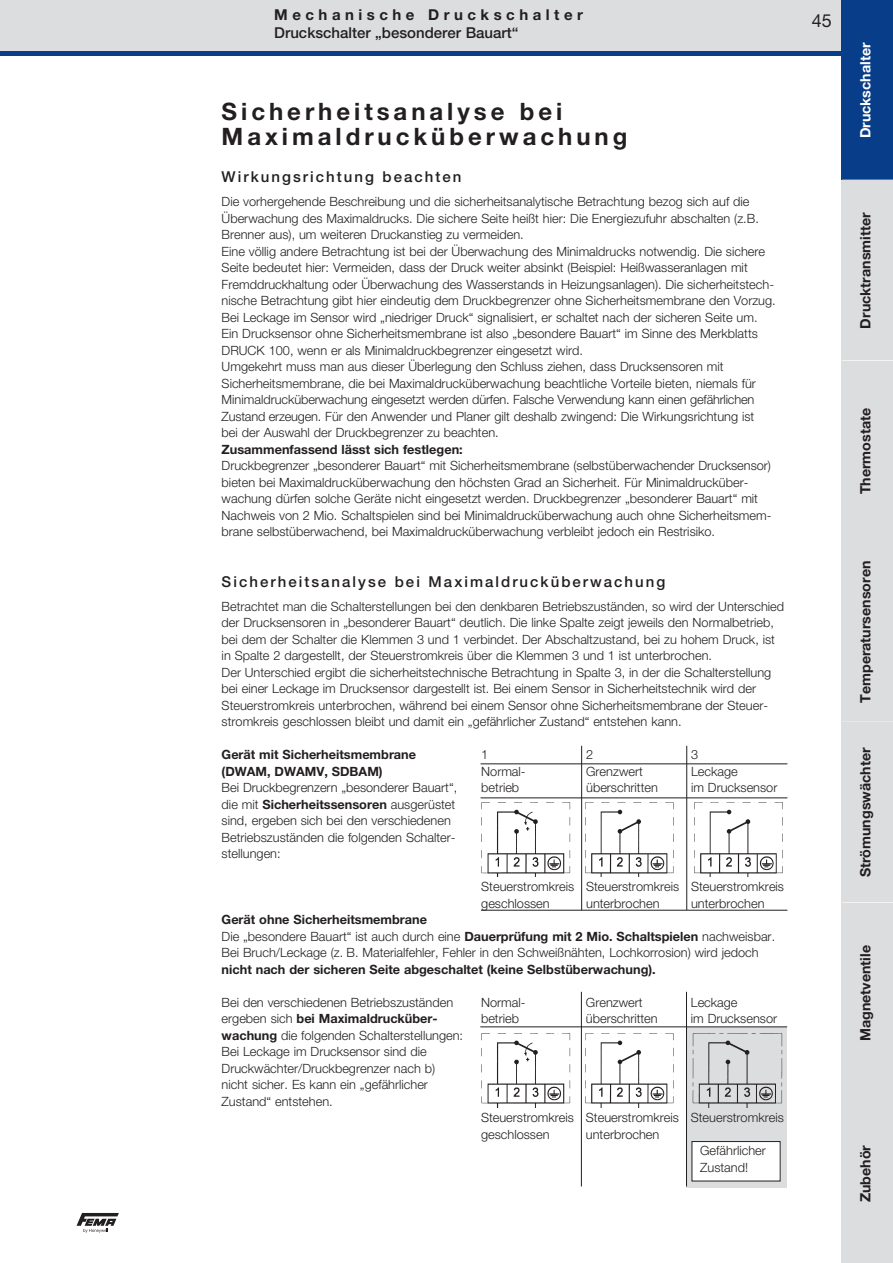
<style>
.page{position:relative;width:893px;height:1263px;background:#fff}
.page>*{position:absolute;margin:0;border:0;box-sizing:border-box;transform-origin:0 0}
.t1{font:700 24px/25.5px "Helvetica Neue LT Pro";letter-spacing:.165em;color:#231f20}
.t2{font:18px "Helvetica Neue LT Pro";color:#231f20}
.t3{font:500 15px "Helvetica Neue LT Pro";letter-spacing:.135em;color:#231f20}
.t4{font:500 15px "Helvetica Neue LT Pro";color:#231f20}
.t5{font:700 15px "Helvetica Neue LT Pro";letter-spacing:.3em;color:#231f20}
.t6{font:700 14.25px "Helvetica Neue LT Pro";color:#231f20}
.t7{font:700 14.25px "Helvetica Neue LT Pro";color:#fff}
.t8{font:300 12.75px/16.5px "Helvetica Neue LT Pro";color:#231f20}
.t9{font:700 12.75px/16.5px "Helvetica Neue LT Pro";color:#231f20}
.s1{font-weight:700}
</style>
<div class="page">
<div style="left:0;top:0;width:842px;height:51px;background:#dcdddf"></div>
<div style="left:842px;top:0;width:51px;height:180px;background:#083e89"></div>
<div style="left:842px;top:180px;width:51px;height:181px;background:#dcdddf"></div>
<hr style="left:842px;top:360px;width:51px;height:2px;background:#fff">
<div style="left:842px;top:361px;width:51px;height:180px;background:#dcdddf"></div>
<div style="left:842px;top:542px;width:51px;height:180px;background:#dcdddf"></div>
<div style="left:842px;top:722px;width:51px;height:181px;background:#dcdddf"></div>
<hr style="left:842px;top:902px;width:51px;height:2px;background:#fff">
<div style="left:842px;top:903px;width:51px;height:180px;background:#dcdddf"></div>
<img style="left:481px;top:802px;width:207px;height:74px">
<hr style="left:481px;top:763px;width:306px;height:1px;background:#231f20">
<hr style="left:481px;top:797px;width:306px;height:1px;background:#231f20">
<hr style="left:581px;top:746px;width:1px;height:164px;background:#231f20">
<hr style="left:686px;top:746px;width:1px;height:164px;background:#231f20">
<hr style="left:481px;top:910px;width:306px;height:1px;background:#231f20">
<div style="left:686px;top:1027px;width:101px;height:160px;background:#dcdddf"></div>
<hr style="left:480px;top:1026px;width:307px;height:1px;background:#231f20">
<div style="left:692px;top:1141px;width:88px;height:40px;background:#fff"></div>
<div style="left:691px;top:1141px;width:90px;height:40px;border:1px solid #231f20"></div>
<hr style="left:581px;top:992px;width:1px;height:194px;background:#231f20">
<hr style="left:686px;top:992px;width:1px;height:194px;background:#231f20">
<img style="left:481px;top:1033px;width:302px;height:74px">
<div style="left:842px;top:1084px;width:51px;height:179px;background:#dcdddf"></div>
<img style="left:694px;top:802px;width:89px;height:74px">
<hr style="left:0;top:51px;width:842px;height:4px;background:#083e89">
<svg style="left:77px;top:1213px;width:42px;height:20px"></svg>
<p class="t5" style="left:274px;top:5px;width:310px">Mechanische Druckschalter</p>
<p class="t4" style="left:274px;top:24px;width:246px">Druckschalter „besonderer Bauart“</p>
<h1 class="t1" style="left:222px;top:98px;width:407px">Sicherheitsanalyse bei<br>Maximaldrucküberwachung</h1>
<p class="t3" style="left:222px;top:168px;width:241px">Wirkungsrichtung beachten</p>
<p class="t8" style="left:222px;top:193px;width:556px">Die vorhergehende Beschreibung und die sicherheitsanalytische Betrachtung bezog sich auf die Überwachung des Maximaldrucks. Die sichere Seite heißt hier: Die Energiezufuhr abschalten (z.B.<br>Brenner aus), um weiteren Druckanstieg zu vermeiden.<br>Eine völlig andere Betrachtung ist bei der Überwachung des Minimaldrucks notwendig. Die sichere Seite bedeutet hier: Vermeiden, dass der Druck weiter absinkt (Beispiel: Heißwasseranlagen mit Fremddruckhaltung oder Überwachung des Wasserstands in Heizungsanlagen). Die sicherheitstech&shy;nische Betrachtung gibt hier eindeutig dem Druckbegrenzer ohne Sicherheitsmembrane den Vorzug.<br>Bei Leckage im Sensor wird „niedriger Druck“ signalisiert, er schaltet nach der sicheren Seite um.<br>Ein Drucksensor ohne Sicherheitsmembrane ist also „besondere Bauart“ im Sinne des Merkblatts DRUCK 100, wenn er als Minimaldruckbegrenzer eingesetzt wird.<br>Umgekehrt muss man aus dieser Überlegung den Schluss ziehen, dass Drucksensoren mit Sicherheitsmembrane, die bei Maximaldrucküberwachung beachtliche Vorteile bieten, niemals für Minimaldrucküberwachung eingesetzt werden dürfen. Falsche Verwendung kann einen gefährlichen Zustand erzeugen. Für den Anwender und Planer gilt deshalb zwingend: Die Wirkungsrichtung ist<br>bei der Auswahl der Druckbegrenzer zu beachten.</p>
<p class="t9" style="left:222px;top:441px;width:243px">Zusammenfassend lässt sich festlegen:</p>
<p class="t8" style="left:222px;top:457px;width:551px">Druckbegrenzer „besonderer Bauart“ mit Sicherheitsmembrane (selbstüberwachender Drucksensor) bieten bei Maximaldrucküberwachung den höchsten Grad an Sicherheit. Für Minimaldrucküber&shy;wachung dürfen solche Geräte nicht eingesetzt werden. Druckbegrenzer „besonderer Bauart“ mit Nachweis von 2 Mio. Schaltspielen sind bei Minimaldrucküberwachung auch ohne Sicherheitsmem&shy;brane selbstüberwachend, bei Maximaldrucküberwachung verbleibt jedoch ein Restrisiko.</p>
<p class="t3" style="left:222px;top:573px;width:445px">Sicherheitsanalyse bei Maximaldrucküberwachung</p>
<p class="t8" style="left:222px;top:597px;width:564px">Betrachtet man die Schalterstellungen bei den denkbaren Betriebszuständen, so wird der Unterschied der Drucksensoren in „besonderer Bauart“ deutlich. Die linke Spalte zeigt jeweils den Normalbetrieb, bei dem der Schalter die Klemmen 3 und 1 verbindet. Der Abschaltzustand, bei zu hohem Druck, ist in Spalte 2 dargestellt, der Steuerstromkreis über die Klemmen 3 und 1 ist unterbrochen.<br>Der Unterschied ergibt die sicherheitstechnische Betrachtung in Spalte 3, in der die Schalterstellung bei einer Leckage im Drucksensor dargestellt ist. Bei einem Sensor in Sicherheitstechnik wird der Steuerstromkreis unterbrochen, während bei einem Sensor ohne Sicherheitsmembrane der Steuer&shy;stromkreis geschlossen bleibt und damit ein „gefährlicher Zustand“ entstehen kann.</p>
<p class="t9" style="left:222px;top:746px;width:196px">Gerät mit Sicherheitsmembrane (DWAM, DWAMV, SDBAM)</p>
<p class="t8" style="left:222px;top:779px;width:237px">Bei Druckbegrenzern „besonderer Bauart“, die mit <span class="s1">Sicherheitssensoren</span> ausgerüstet sind, ergeben sich bei den verschiedenen Betriebszuständen die folgenden Schalter&shy;stellungen:</p>
<p class="t8" style="left:691px;top:746px;width:88px">3<br>Leckage<br>im Drucksensor</p>
<p class="t8" style="left:586px;top:746px;width:73px">2<br>Grenzwert überschritten</p>
<p class="t8" style="left:481px;top:746px;width:46px">1<br>Normal&shy;betrieb</p>
<p class="t8" style="left:481px;top:878px;width:95px">Steuerstromkreis geschlossen</p>
<p class="t8" style="left:586px;top:878px;width:95px">Steuerstromkreis unterbrochen</p>
<p class="t8" style="left:691px;top:878px;width:95px">Steuerstromkreis unterbrochen</p>
<p class="t8" style="left:222px;top:911px;width:555px"><span class="s1">Gerät ohne Sicherheitsmembrane<br></span>Die „besondere Bauart“ ist auch durch eine <span class="s1">Dauerprüfung mit 2 Mio. Schaltspielen</span> nachweisbar.<br>Bei Bruch/Leckage (z. B. Materialfehler, Fehler in den Schweißnähten, Lochkorrosion) wird jedoch</p>
<p class="t9" style="left:222px;top:960px;width:436px">nicht nach der sicheren Seite abgeschaltet (keine Selbstüberwachung).</p>
<p class="t8" style="left:222px;top:993px;width:243px">Bei den verschiedenen Betriebszuständen ergeben sich <span class="s1">bei Maximaldrucküber&shy;wachung</span> die folgenden Schalterstellungen:<br>Bei Leckage im Drucksensor sind die Druckwächter/Druckbegrenzer nach b) nicht sicher. Es kann ein „gefährlicher Zustand“ entstehen.</p>
<p class="t8" style="left:586px;top:993px;width:73px">Grenzwert überschritten</p>
<p class="t8" style="left:481px;top:993px;width:46px">Normal&shy;betrieb</p>
<p class="t8" style="left:691px;top:993px;width:88px">Leckage<br>im Drucksensor</p>
<p class="t8" style="left:481px;top:1109px;width:95px">Steuerstromkreis geschlossen</p>
<p class="t8" style="left:586px;top:1109px;width:95px">Steuerstromkreis unterbrochen</p>
<p class="t8" style="left:691px;top:1109px;width:95px">Steuerstromkreis</p>
<p class="t8" style="left:700px;top:1142px;width:67px">Gefährlicher<br>Zustand!</p>
<h2 class="t2" style="left:812px;top:10px;width:22px">45</h2>
<p class="t7" style="left:856px;top:138px;width:97px;rotate:-90deg">Druckschalter</p>
<p class="t6" style="left:856px;top:329px;width:118px;rotate:-90deg">Drucktransmitter</p>
<p class="t6" style="left:856px;top:494px;width:88px;rotate:-90deg">Thermostate</p>
<p class="t6" style="left:856px;top:703px;width:144px;rotate:-90deg">Temperatursensoren</p>
<p class="t6" style="left:856px;top:877px;width:131px;rotate:-90deg">Strömungswächter</p>
<p class="t6" style="left:856px;top:1041px;width:98px;rotate:-90deg">Magnetventile</p>
<p class="t6" style="left:856px;top:1202px;width:59px;rotate:-90deg">Zubehör</p>
</div>
